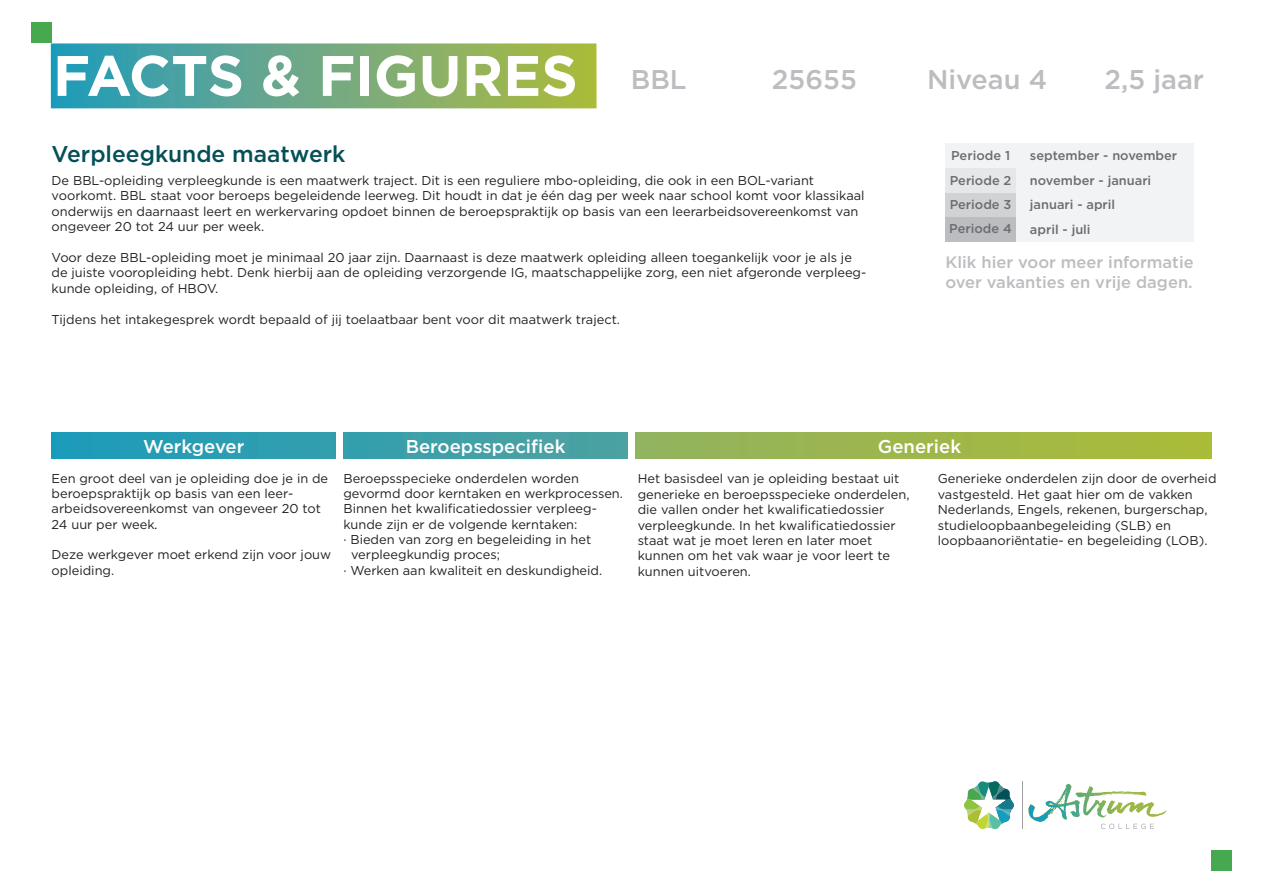
<style>
.page{position:relative;width:1263px;height:893px;background:#fff}
.page>*{position:absolute;margin:0;border:0;box-sizing:border-box;transform-origin:0 0}
.t1{font:700 57px "Gotham";letter-spacing:-.005em;color:#fff}
.t2{font:500 27.15px "Gotham";color:#bcbdc0}
.t3{font:500 22.8px "Gotham";color:#054f57}
.t4{font:500 18.6px "Gotham";color:#fff}
.t5{font:500 16.5px/19.8px "Gotham";color:#bcbdc0}
.t6{font:12.9px/15.5px "Gotham";color:#231f20}
.t7{font:500 12.9px/24.5px "Gotham";color:#6c6d70}
.s1{font-family:"Myriad Pro"}
</style>
<div class="page">
<svg style="left:1028px;top:784px;width:138px;height:45px"></svg>
<svg style="left:964px;top:781px;width:50px;height:48px"></svg>
<hr style="left:1022px;top:781px;width:1px;height:48px;background:#9d9fa2">
<div style="left:31px;top:22px;width:21px;height:20px;background:#46a94f"></div>
<div style="left:1211px;top:850px;width:20px;height:21px;background:#46a94f"></div>
<div style="left:52px;top:433px;width:284px;height:25px;background:#289db4"></div>
<div style="left:343px;top:433px;width:285px;height:25px;background:linear-gradient(to right,#369fad,#4ea2a0)"></div>
<div style="left:635px;top:433px;width:576px;height:25px;background:linear-gradient(to right,#92b35f,#abbb38)"></div>
<svg style="left:51px;top:43px;width:545px;height:65px;background:#6eaa80"></svg>
<div style="left:945px;top:217px;width:71px;height:24px;background:#bcbdc0"></div>
<div style="left:945px;top:192px;width:71px;height:25px;background:#d1d2d4"></div>
<div style="left:945px;top:168px;width:71px;height:24px;background:#e6e7e9"></div>
<div style="left:945px;top:144px;width:71px;height:24px;background:#f2f3f4"></div>
<div style="left:1016px;top:144px;width:177px;height:24px;background:#f2f3f4"></div>
<div style="left:1016px;top:168px;width:177px;height:24px;background:#f2f3f4"></div>
<div style="left:1016px;top:192px;width:177px;height:25px;background:#f2f3f4"></div>
<div style="left:1016px;top:217px;width:177px;height:24px;background:#f2f3f4"></div>
<h1 class="t1" style="left:53px;top:38px;width:526px">FACTS &amp; FIGURES</h1>
<h2 class="t2" style="left:631px;top:61px;width:57px">BBL</h2>
<h2 class="t2" style="left:772px;top:61px;width:86px">25655</h2>
<h2 class="t2" style="left:927px;top:61px;width:122px">Niveau 4</h2>
<h2 class="t2" style="left:1104px;top:61px;width:101px">2,5 jaar</h2>
<h3 class="t3" style="left:52px;top:139px;width:295px">Verpleegkunde maatwerk</h3>
<p class="t6" style="left:52px;top:173px;width:814px">De BBL-opleiding verpleegkunde is een maatwerk traject. Dit is een reguliere mbo-opleiding, die ook in een BOL-variant voorkomt. BBL staat voor beroeps begeleidende leerweg. Dit houdt in dat je één dag per week naar school komt voor klassikaal onderwijs en daarnaast leert en werkervaring opdoet binnen de beroepspraktijk op basis van een leerarbeidsovereenkomst van ongeveer 20 tot 24 uur per week.</p>
<p class="t6" style="left:52px;top:249px;width:816px">Voor deze BBL-opleiding moet je minimaal 20 jaar zijn. Daarnaast is deze maatwerk opleiding alleen toegankelijk voor je als je de juiste vooropleiding hebt. Denk hierbij aan de opleiding verzorgende IG, maatschappelijke zorg, een niet afgeronde verpleeg&shy;kunde opleiding, of HBOV.</p>
<p class="t6" style="left:52px;top:311px;width:570px">Tijdens het intakegesprek wordt bepaald of jij toelaatbaar bent voor dit maatwerk traject.</p>
<p class="t7" style="left:951px;top:143px;width:60px">Periode 1</p>
<p class="t7" style="left:1030px;top:143px;width:149px">september - november november - januari januari - april<br>april - juli</p>
<p class="t7" style="left:949px;top:168px;width:64px;text-align:justify">Periode 2<br>Periode 3<br>Periode 4</p>
<p class="t5" style="left:945px;top:252px;width:250px">Klik hier voor meer informatie over vakanties en vrije dagen.</p>
<h3 class="t4" style="left:143px;top:435px;width:103px">Werkgever</h3>
<h3 class="t4" style="left:406px;top:435px;width:161px">Beroepsspecifiek</h3>
<h3 class="t4" style="left:878px;top:434px;width:85px">Generiek</h3>
<p class="t6" style="left:938px;top:471px;width:280px">Generieke onderdelen zijn door de overheid vastgesteld. Het gaat hier om de vakken Nederlands, Engels, rekenen, burgerschap, studieloopbaanbegeleiding (SLB) en loopbaanoriëntatie- en begeleiding (LOB).</p>
<p class="t6" style="left:343px;top:470px;width:237px">Beroepsspecieke onderdelen worden</p>
<p class="t6" style="left:343px;top:485px;width:281px">gevormd door kerntaken en werkprocessen.</p>
<p class="t6" style="left:343px;top:501px;width:255px">Binnen het kwalificatiedossier verpleeg-</p>
<p class="t6" style="left:343px;top:516px;width:235px">kunde zijn er de volgende kerntaken:</p>
<p class="t6" style="left:343px;top:531px;width:249px">· Bieden van zorg en begeleiding in het</p>
<p class="t6" style="left:351px;top:547px;width:150px">verpleegkundig proces;</p>
<p class="t6" style="left:343px;top:562px;width:260px">· Werken aan kwaliteit en deskundigheid.</p>
<p class="t6" style="left:52px;top:470px;width:278px">Een groot deel van je opleiding doe je in de beroepspraktijk op basis van een leer&shy;arbeidsovereenkomst van ongeveer 20 tot 24 uur per week<span class="s1">.</span></p>
<p class="t6" style="left:52px;top:547px;width:281px">Deze werkgever moet erkend zijn voor jouw opleiding.</p>
<p class="t6" style="left:638px;top:471px;width:273px">Het basisdeel van je opleiding bestaat uit generieke en beroepsspecieke onderdelen, die vallen onder het kwalificatiedossier verpleegkunde. In het kwalificatiedossier staat wat je moet leren en later moet kunnen om het vak waar je voor leert te kunnen uitvoeren.</p>
</div>
